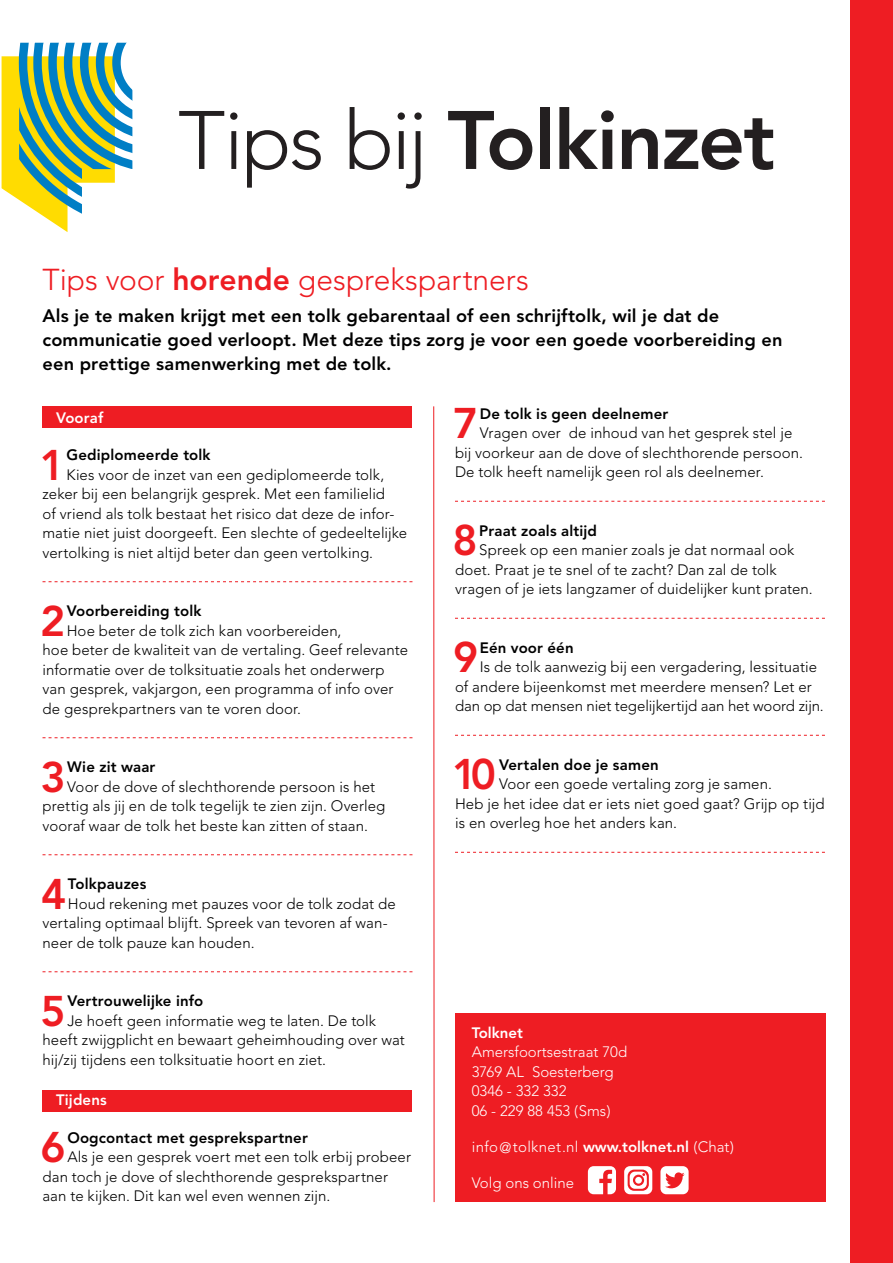
<style>
.page{position:relative;width:893px;height:1263px;background:#fff}
.page>*{position:absolute;margin:0;border:0;box-sizing:border-box;transform-origin:0 0}
.t1{font:800 81.9px "Avenir LT Std";letter-spacing:-.02em;color:#231f20}
.Cijfer{font:800 42.6px "Avenir LT Std";color:#ee1d23}
.t2{font:300 30px "Avenir LT Std";letter-spacing:-.005em;color:#ee1d23}
.No_Spacing{font:800 18px/24px "Avenir LT Std";letter-spacing:.01em;color:#000}
.t3{font:300 15px/19.5px "Avenir LT Std";letter-spacing:.005em;color:#000}
.Cijfer-2{font:800 15px "Avenir LT Std";letter-spacing:.01em;color:#000}
.t4{font:300 15px "Avenir LT Std";color:#fff}
.t5{font:300 15px "Avenir LT Std";letter-spacing:.02em;color:#fff}
.No_Spacing-2{font:800 15px "Avenir LT Std";letter-spacing:.01em;color:#fff}
.s1{font-weight:300}
.s2{font-weight:800}
</style>
<div class="page">
<div style="left:42px;top:1090px;width:369px;height:22px;background:#ee1d23"></div>
<div style="left:43px;top:406px;width:369px;height:22px;background:#ee1d23"></div>
<div style="left:850px;top:0;width:43px;height:1263px;background:#ee1d23"></div>
<svg style="left:43px;top:581px;width:369px;height:1px"></svg>
<svg style="left:43px;top:737px;width:369px;height:1px"></svg>
<svg style="left:43px;top:854px;width:369px;height:1px"></svg>
<svg style="left:43px;top:971px;width:369px;height:1px"></svg>
<svg style="left:455px;top:501px;width:370px;height:1px"></svg>
<svg style="left:455px;top:618px;width:370px;height:1px"></svg>
<svg style="left:455px;top:735px;width:370px;height:1px"></svg>
<svg style="left:455px;top:852px;width:370px;height:1px"></svg>
<hr style="left:433px;top:406px;width:1px;height:796px;background:#ee1d23">
<div style="left:455px;top:1014px;width:370px;height:188px;background:#ee1d23"></div>
<svg style="left:2px;top:43px;width:130px;height:189px"></svg>
<svg style="left:588px;top:1166px;width:28px;height:28px"></svg>
<svg style="left:660px;top:1166px;width:29px;height:28px"></svg>
<svg style="left:624px;top:1166px;width:28px;height:28px"></svg>
<p class="t1" style="left:178px;top:92px;width:598px"><span class="s1">Tips bij</span> Tolkinzet</p>
<p class="t2" style="left:43px;top:262px;width:488px">Tips voor <span class="s2">horende</span> gesprekspartners</p>
<p class="No_Spacing" style="left:43px;top:304px;width:741px">Als je te maken krijgt met een tolk gebarentaal of een schrijftolk, wil je dat de communicatie goed verloopt. Met deze tips zorg je voor een goede voorbereiding en een prettige samenwerking met de tolk.</p>
<p class="No_Spacing-2" style="left:56px;top:409px;width:49px">Vooraf</p>
<p class="Cijfer" style="left:40px;top:440px;width:27px">1</p>
<p class="Cijfer-2" style="left:67px;top:446px;width:146px">Gediplomeerde tolk</p>
<p class="t3" style="left:43px;top:465px;width:366px;text-indent:24px">Kies voor de inzet van een gediplomeerde tolk, zeker bij een belangrijk gesprek. Met een familielid<br>of vriend als tolk bestaat het risico dat deze de infor&shy;matie niet juist doorgeeft. Een slechte of gedeeltelijke vertolking is niet altijd beter dan geen vertolking.</p>
<p class="Cijfer" style="left:40px;top:596px;width:27px">2</p>
<p class="Cijfer-2" style="left:67px;top:602px;width:136px">Voorbereiding tolk</p>
<p class="t3" style="left:43px;top:621px;width:367px;text-indent:24px">Hoe beter de tolk zich kan voorbereiden,<br>hoe beter de kwaliteit van de vertaling. Geef relevante informatie over de tolksituatie zoals het onderwerp van gesprek, vakjargon, een programma of info over de gesprekpartners van te voren door.</p>
<p class="Cijfer" style="left:41px;top:752px;width:27px">3</p>
<p class="Cijfer-2" style="left:67px;top:758px;width:90px">Wie zit waar</p>
<p class="t3" style="left:43px;top:777px;width:344px;text-indent:25px">Voor de dove of slechthorende persoon is het prettig als jij en de tolk tegelijk te zien zijn. Overleg vooraf waar de tolk het beste kan zitten of staan.</p>
<p class="Cijfer" style="left:41px;top:869px;width:27px">4</p>
<p class="Cijfer-2" style="left:68px;top:875px;width:80px">Tolkpauzes</p>
<p class="t3" style="left:43px;top:894px;width:355px;text-indent:25px">Houd rekening met pauzes voor de tolk zodat de vertaling optimaal blijft. Spreek van tevoren af wan&shy;neer de tolk pauze kan houden.</p>
<p class="Cijfer" style="left:41px;top:986px;width:27px">5</p>
<p class="Cijfer-2" style="left:67px;top:992px;width:137px">Vertrouwelijke info</p>
<p class="t3" style="left:43px;top:1011px;width:364px;text-indent:25px">Je hoeft geen informatie weg te laten. De tolk heeft zwijgplicht en bewaart geheimhouding over wat hij/zij tijdens een tolksituatie hoort en ziet.</p>
<p class="No_Spacing-2" style="left:56px;top:1091px;width:52px">Tijdens</p>
<p class="Cijfer" style="left:41px;top:1122px;width:27px">6</p>
<p class="Cijfer-2" style="left:67px;top:1129px;width:242px">Oogcontact met gesprekspartner</p>
<p class="t3" style="left:43px;top:1147px;width:370px;text-indent:25px">Als je een gesprek voert met een tolk erbij probeer dan toch je dove of slechthorende gesprekspartner aan te kijken. Dit kan wel even wennen zijn.</p>
<p class="Cijfer" style="left:453px;top:398px;width:27px">7</p>
<p class="Cijfer-2" style="left:480px;top:405px;width:190px">De tolk is geen deelnemer</p>
<p class="t3" style="left:455px;top:423px;width:349px;text-indent:25px">Vragen over de inhoud van het gesprek stel je bij voorkeur aan de dove of slechthorende persoon.<br>De tolk heeft namelijk geen rol als deelnemer.</p>
<p class="Cijfer" style="left:453px;top:515px;width:27px">8</p>
<p class="Cijfer-2" style="left:479px;top:522px;width:119px">Praat zoals altijd</p>
<p class="t3" style="left:455px;top:540px;width:359px;text-indent:24px">Spreek op een manier zoals je dat normaal ook doet. Praat je te snel of te zacht? Dan zal de tolk vragen of je iets langzamer of duidelijker kunt praten.</p>
<p class="Cijfer" style="left:453px;top:632px;width:27px">9</p>
<p class="Cijfer-2" style="left:480px;top:639px;width:95px">Eén voor één</p>
<p class="t3" style="left:455px;top:657px;width:370px;text-indent:25px">Is de tolk aanwezig bij een vergadering, lessituatie of andere bijeenkomst met meerdere mensen? Let er dan op dat mensen niet tegelijkertijd aan het woord zijn.</p>
<p class="Cijfer" style="left:452px;top:749px;width:45px">10</p>
<p class="Cijfer-2" style="left:499px;top:756px;width:161px">Vertalen doe je samen</p>
<p class="t3" style="left:455px;top:774px;width:371px;text-indent:44px">Voor een goede vertaling zorg je samen.<br>Heb je het idee dat er iets niet goed gaat? Grijp op tijd is en overleg hoe het anders kan.</p>
<p class="No_Spacing-2" style="left:472px;top:1024px;width:53px">Tolknet</p>
<p class="t4" style="left:472px;top:1043px;width:157px">Amersfoortsestraat 70d</p>
<p class="t4" style="left:472px;top:1063px;width:143px">3769 AL Soesterberg</p>
<p class="t4" style="left:472px;top:1082px;width:96px">0346 - 332 332</p>
<p class="t4" style="left:472px;top:1102px;width:140px">06 - 229 88 453 (Sms)</p>
<p class="t5" style="left:472px;top:1138px;width:264px">info@tolknet.nl <span class="s2">www.tolknet.nl</span> (Chat)</p>
<p class="t4" style="left:472px;top:1174px;width:104px">Volg ons online</p>
</div>
